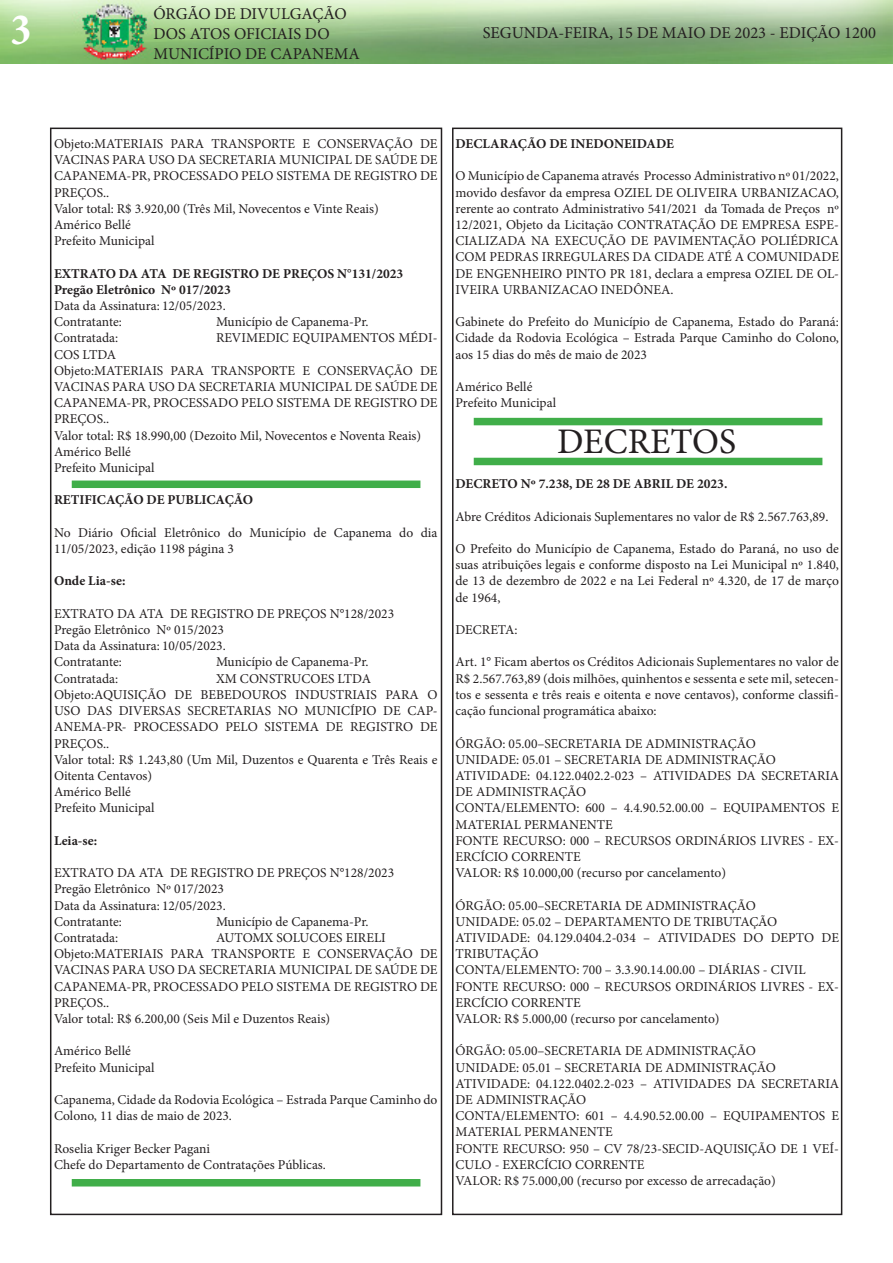
<style>
.page{position:relative;width:893px;height:1263px;background:#fff}
.page>*{position:absolute;margin:0;border:0;box-sizing:border-box;transform-origin:0 0}
.t1{font:700 condensed 45px "Minion Pro";color:#fff}
.t2{font:36px "Minion Pro";color:#231f20}
.t3{font:16.5px/19.8px "Minion Pro";color:#231f20}
.t4{font:13.5px/16.2px "Minion Pro";color:#231f20}
.t5{font:700 13.5px "Minion Pro";color:#231f20}
</style>
<div class="page">
<div style="left:50px;top:128px;width:392px;height:1087px;border:2px solid #231f20"></div>
<img style="left:0;top:0;width:893px;height:64px">
<div style="left:452px;top:128px;width:390px;height:1087px;border:2px solid #231f20"></div>
<div style="left:72px;top:480px;width:348px;height:8px;background:#40ae49"></div>
<div style="left:474px;top:418px;width:348px;height:7px;background:#40ae49"></div>
<div style="left:474px;top:458px;width:348px;height:7px;background:#40ae49"></div>
<div style="left:72px;top:1179px;width:348px;height:7px;background:#40ae49"></div>
<h1 class="t1" style="left:11px;top:-1px;width:22px">3</h1>
<p class="t3" style="left:153px;top:4px;width:208px">ÓRGÃO DE DIVULGAÇÃO<br>DOS ATOS OFICIAIS DO<br>MUNICÍPIO DE CAPANEMA</p>
<p class="t3" style="left:483px;top:23px;width:395px">SEGUNDA-FEIRA, 15 DE MAIO DE 2023 - EDIÇÃO 1200</p>
<p class="t4" style="left:54px;top:136px;width:385px;text-align:justify">Objeto:MATERIAIS PARA TRANSPORTE E CONSERVAÇÃO DE VACINAS PARA USO DA SECRETARIA MUNICIPAL DE SAÚDE DE CAPANEMA-PR, PROCESSADO PELO SISTEMA DE REGISTRO DE PREÇOS..</p>
<p class="t4" style="left:54px;top:200px;width:326px">Valor total: R$ 3.920,00 (Três Mil, Novecentos e Vinte Reais)</p>
<p class="t4" style="left:54px;top:217px;width:78px">Américo Bellé</p>
<p class="t4" style="left:54px;top:233px;width:102px">Prefeito Municipal</p>
<p class="t5" style="left:54px;top:264px;width:351px">EXTRATO DA ATA DE REGISTRO DE PREÇOS N°131/2023</p>
<p class="t5" style="left:54px;top:280px;width:178px">Pregão Eletrônico Nº 017/2023</p>
<p class="t4" style="left:54px;top:298px;width:173px">Data da Assinatura: 12/05/2023.</p>
<p class="t4" style="left:54px;top:314px;width:69px">Contratante:</p>
<p class="t4" style="left:216px;top:314px;width:154px">Município de Capanema-Pr.</p>
<p class="t4" style="left:54px;top:330px;width:66px">Contratada:</p>
<p class="t4" style="left:216px;top:330px;width:223px">REVIMEDIC EQUIPAMENTOS MÉDI-</p>
<p class="t4" style="left:54px;top:346px;width:64px">COS LTDA</p>
<p class="t4" style="left:54px;top:362px;width:385px;text-align:justify">Objeto:MATERIAIS PARA TRANSPORTE E CONSERVAÇÃO DE VACINAS PARA USO DA SECRETARIA MUNICIPAL DE SAÚDE DE CAPANEMA-PR, PROCESSADO PELO SISTEMA DE REGISTRO DE PREÇOS..</p>
<p class="t4" style="left:54px;top:427px;width:369px">Valor total: R$ 18.990,00 (Dezoito Mil, Novecentos e Noventa Reais)</p>
<p class="t4" style="left:54px;top:443px;width:78px">Américo Bellé</p>
<p class="t4" style="left:54px;top:460px;width:102px">Prefeito Municipal</p>
<p class="t5" style="left:54px;top:491px;width:201px">RETIFICAÇÃO DE PUBLICAÇÃO</p>
<p class="t4" style="left:54px;top:524px;width:385px">No Diário Oficial Eletrônico do Município de Capanema do dia<br>11/05/2023, edição 1198 página 3</p>
<p class="t5" style="left:54px;top:572px;width:73px">Onde Lia-se:</p>
<p class="t4" style="left:54px;top:605px;width:342px">EXTRATO DA ATA DE REGISTRO DE PREÇOS N°128/2023</p>
<p class="t4" style="left:54px;top:622px;width:172px">Pregão Eletrônico Nº 015/2023</p>
<p class="t4" style="left:54px;top:638px;width:173px">Data da Assinatura: 10/05/2023.</p>
<p class="t4" style="left:54px;top:654px;width:69px">Contratante:</p>
<p class="t4" style="left:216px;top:654px;width:154px">Município de Capanema-Pr.</p>
<p class="t4" style="left:54px;top:670px;width:66px">Contratada:</p>
<p class="t4" style="left:216px;top:670px;width:157px">XM CONSTRUCOES LTDA</p>
<p class="t4" style="left:54px;top:686px;width:385px;text-align:justify">Objeto:AQUISIÇÃO DE BEBEDOUROS INDUSTRIAIS PARA O USO DAS DIVERSAS SECRETARIAS NO MUNICÍPIO DE CAP-ANEMA-PR- PROCESSADO PELO SISTEMA DE REGISTRO DE PREÇOS..</p>
<p class="t4" style="left:54px;top:751px;width:385px">Valor total: R$ 1.243,80 (Um Mil, Duzentos e Quarenta e Três Reais e<br>Oitenta Centavos)</p>
<p class="t4" style="left:54px;top:784px;width:78px">Américo Bellé</p>
<p class="t4" style="left:54px;top:800px;width:102px">Prefeito Municipal</p>
<p class="t5" style="left:54px;top:831px;width:45px">Leia-se:</p>
<p class="t4" style="left:54px;top:865px;width:342px">EXTRATO DA ATA DE REGISTRO DE PREÇOS N°128/2023</p>
<p class="t4" style="left:54px;top:881px;width:172px">Pregão Eletrônico Nº 017/2023</p>
<p class="t4" style="left:54px;top:897px;width:173px">Data da Assinatura: 12/05/2023.</p>
<p class="t4" style="left:54px;top:913px;width:69px">Contratante:</p>
<p class="t4" style="left:216px;top:913px;width:154px">Município de Capanema-Pr.</p>
<p class="t4" style="left:54px;top:929px;width:66px">Contratada:</p>
<p class="t4" style="left:216px;top:929px;width:171px">AUTOMX SOLUCOES EIRELI</p>
<p class="t4" style="left:54px;top:946px;width:385px;text-align:justify">Objeto:MATERIAIS PARA TRANSPORTE E CONSERVAÇÃO DE VACINAS PARA USO DA SECRETARIA MUNICIPAL DE SAÚDE DE CAPANEMA-PR, PROCESSADO PELO SISTEMA DE REGISTRO DE PREÇOS..</p>
<p class="t4" style="left:54px;top:1010px;width:278px">Valor total: R$ 6.200,00 (Seis Mil e Duzentos Reais)</p>
<p class="t4" style="left:54px;top:1043px;width:78px">Américo Bellé</p>
<p class="t4" style="left:54px;top:1059px;width:102px">Prefeito Municipal</p>
<p class="t4" style="left:54px;top:1091px;width:385px">Capanema, Cidade da Rodovia Ecológica – Estrada Parque Caminho do<br>Colono, 11 dias de maio de 2023.</p>
<p class="t4" style="left:54px;top:1140px;width:158px">Roselia Kriger Becker Pagani</p>
<p class="t4" style="left:54px;top:1156px;width:273px">Chefe do Departamento de Contratações Públicas.</p>
<p class="t5" style="left:455px;top:134px;width:220px">DECLARAÇÃO DE INEDONEIDADE</p>
<p class="t4" style="left:455px;top:168px;width:385px;text-align:justify">O Município de Capanema através Processo Administrativo nº 01/2022, movido desfavor da empresa OZIEL DE OLIVEIRA URBANIZACAO, rerente ao contrato Administrativo 541/2021 da Tomada de Preços nº 12/2021, Objeto da Licitação CONTRATAÇÃO DE EMPRESA ESPE-CIALIZADA NA EXECUÇÃO DE PAVIMENTAÇÃO POLIÉDRICA COM PEDRAS IRREGULARES DA CIDADE ATÉ A COMUNIDADE DE ENGENHEIRO PINTO PR 181, declara a empresa OZIEL DE OL-IVEIRA URBANIZACAO INEDÔNEA.</p>
<p class="t4" style="left:455px;top:314px;width:385px;text-align:justify">Gabinete do Prefeito do Município de Capanema, Estado do Paraná:<br>Cidade da Rodovia Ecológica – Estrada Parque Caminho do Colono, aos 15 dias do mês de maio de 2023</p>
<p class="t4" style="left:455px;top:379px;width:78px">Américo Bellé</p>
<p class="t4" style="left:455px;top:395px;width:102px">Prefeito Municipal</p>
<p class="t2" style="left:557px;top:417px;width:181px">DECRETOS</p>
<p class="t5" style="left:455px;top:474px;width:273px">DECRETO Nº 7.238, DE 28 DE ABRIL DE 2023.</p>
<p class="t4" style="left:455px;top:508px;width:374px">Abre Créditos Adicionais Suplementares no valor de R$ 2.567.763,89.</p>
<p class="t4" style="left:455px;top:541px;width:385px;text-align:justify">O Prefeito do Município de Capanema, Estado do Paraná, no uso de suas atribuições legais e conforme disposto na Lei Municipal nº 1.840, de 13 de dezembro de 2022 e na Lei Federal nº 4.320, de 17 de março de 1964,</p>
<p class="t4" style="left:455px;top:622px;width:64px">DECRETA:</p>
<p class="t4" style="left:455px;top:654px;width:385px;text-align:justify">Art. 1° Ficam abertos os Créditos Adicionais Suplementares no valor de R$ 2.567.763,89 (dois milhões, quinhentos e sessenta e sete mil, setecen&shy;tos e sessenta e três reais e oitenta e nove centavos), conforme classifi&shy;cação funcional programática abaixo:</p>
<p class="t4" style="left:455px;top:735px;width:302px">ÓRGÃO: 05.00–SECRETARIA DE ADMINISTRAÇÃO</p>
<p class="t4" style="left:455px;top:751px;width:322px">UNIDADE: 05.01 – SECRETARIA DE ADMINISTRAÇÃO</p>
<p class="t4" style="left:455px;top:767px;width:385px">ATIVIDADE: 04.122.0402.2-023 – ATIVIDADES DA SECRETARIA<br>DE ADMINISTRAÇÃO</p>
<p class="t4" style="left:455px;top:800px;width:385px">CONTA/ELEMENTO: 600 – 4.4.90.52.00.00 – EQUIPAMENTOS E<br>MATERIAL PERMANENTE</p>
<p class="t4" style="left:455px;top:832px;width:385px">FONTE RECURSO: 000 – RECURSOS ORDINÁRIOS LIVRES - EX-<br>ERCÍCIO CORRENTE</p>
<p class="t4" style="left:455px;top:865px;width:272px">VALOR: R$ 10.000,00 (recurso por cancelamento)</p>
<p class="t4" style="left:455px;top:897px;width:302px">ÓRGÃO: 05.00–SECRETARIA DE ADMINISTRAÇÃO</p>
<p class="t4" style="left:455px;top:913px;width:323px">UNIDADE: 05.02 – DEPARTAMENTO DE TRIBUTAÇÃO</p>
<p class="t4" style="left:455px;top:929px;width:385px">ATIVIDADE: 04.129.0404.2-034 – ATIVIDADES DO DEPTO DE<br>TRIBUTAÇÃO</p>
<p class="t4" style="left:455px;top:962px;width:352px">CONTA/ELEMENTO: 700 – 3.3.90.14.00.00 – DIÁRIAS - CIVIL</p>
<p class="t4" style="left:455px;top:978px;width:385px">FONTE RECURSO: 000 – RECURSOS ORDINÁRIOS LIVRES - EX-<br>ERCÍCIO CORRENTE</p>
<p class="t4" style="left:455px;top:1010px;width:266px">VALOR: R$ 5.000,00 (recurso por cancelamento)</p>
<p class="t4" style="left:455px;top:1043px;width:302px">ÓRGÃO: 05.00–SECRETARIA DE ADMINISTRAÇÃO</p>
<p class="t4" style="left:455px;top:1059px;width:322px">UNIDADE: 05.01 – SECRETARIA DE ADMINISTRAÇÃO</p>
<p class="t4" style="left:455px;top:1075px;width:385px">ATIVIDADE: 04.122.0402.2-023 – ATIVIDADES DA SECRETARIA<br>DE ADMINISTRAÇÃO</p>
<p class="t4" style="left:455px;top:1108px;width:385px">CONTA/ELEMENTO: 601 – 4.4.90.52.00.00 – EQUIPAMENTOS E<br>MATERIAL PERMANENTE</p>
<p class="t4" style="left:455px;top:1140px;width:385px">FONTE RECURSO: 950 – CV 78/23-SECID-AQUISIÇÃO DE 1 VEÍ-<br>CULO - EXERCÍCIO CORRENTE</p>
<p class="t4" style="left:455px;top:1172px;width:322px">VALOR: R$ 75.000,00 (recurso por excesso de arrecadação)</p>
</div>
